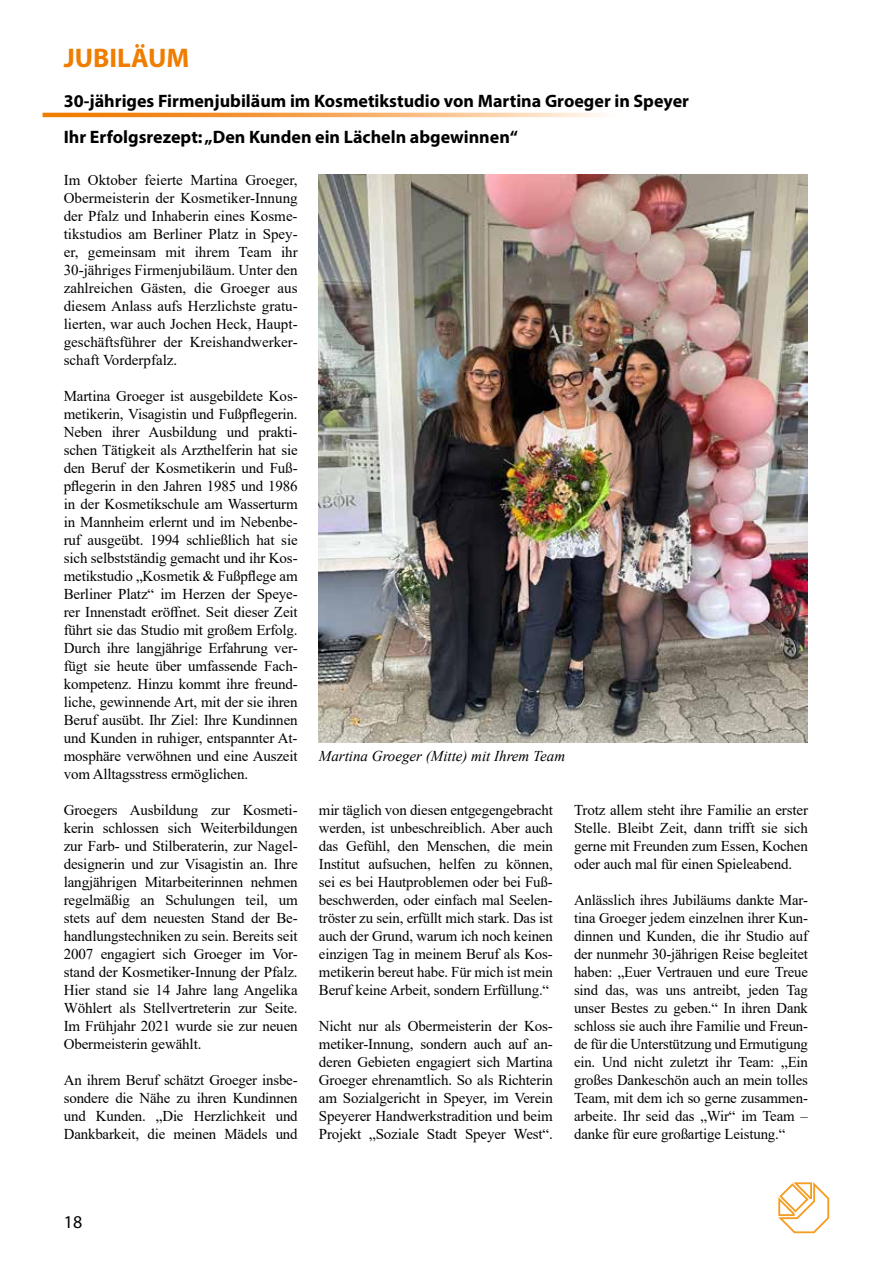
<style>
.page{position:relative;width:893px;height:1263px;background:#fff}
.page>*{position:absolute;margin:0;border:0;box-sizing:border-box;transform-origin:0 0}
.t1{font:700 27px "Myriad Pro";color:#ef7d00}
.t2{font:700 18px/36.2px "Myriad Pro";color:#000}
.t3{font:18px "Myriad Pro";color:#000}
.t4{font:15px/18px "Times New Roman";letter-spacing:-.01em;color:#000;text-align:justify}
.t5{font:italic 15px "Times New Roman";color:#000}
</style>
<div class="page">
<svg style="left:778px;top:1182px;width:51px;height:51px"></svg>
<svg style="left:43px;top:113px;width:561px;height:4px;background:#f6ab61"></svg>
<img style="left:319px;top:174px;width:489px;height:569px">
<h1 class="t1" style="left:64px;top:40px;width:127px">JUBILÄUM</h1>
<p class="t2" style="left:64px;top:82px;width:627px">30-jähriges Firmenjubiläum im Kosmetikstudio von Martina Groeger in Speyer<br>Ihr Erfolgsrezept: „Den Kunden ein Lächeln abgewinnen“</p>
<p class="t4" style="left:64px;top:170px;width:235px">Im Oktober feierte Martina Groeger, Obermeisterin der Kosmetiker-Innung der Pfalz und Inhaberin eines Kosme&shy;tikstudios am Berliner Platz in Spey&shy;er, gemeinsam mit ihrem Team ihr 30-jähriges Firmenjubiläum. Unter den zahlreichen Gästen, die Groeger aus diesem Anlass aufs Herzlichste gratu&shy;lierten, war auch Jochen Heck, Haupt&shy;geschäftsführer der Kreishandwerker&shy;schaft Vorderpfalz.</p>
<p class="t4" style="left:64px;top:386px;width:235px">Martina Groeger ist ausgebildete Kos&shy;metikerin, Visagistin und Fußpflegerin.<br>Neben ihrer Ausbildung und prakti&shy;schen Tätigkeit als Arzthelferin hat sie den Beruf der Kosmetikerin und Fuß&shy;pflegerin in den Jahren 1985 und 1986 in der Kosmetikschule am Wasserturm in Mannheim erlernt und im Nebenbe&shy;ruf ausgeübt. 1994 schließlich hat sie sich selbstständig gemacht und ihr Kos&shy;metikstudio „Kosmetik &amp; Fußpflege am Berliner Platz“ im Herzen der Speye&shy;rer Innenstadt eröffnet. Seit dieser Zeit führt sie das Studio mit großem Erfolg.<br>Durch ihre langjährige Erfahrung ver&shy;fügt sie heute über umfassende Fach&shy;kompetenz. Hinzu kommt ihre freund&shy;liche, gewinnende Art, mit der sie ihren Beruf ausübt. Ihr Ziel: Ihre Kundinnen und Kunden in ruhiger, entspannter At&shy;mosphäre verwöhnen und eine Auszeit vom Alltagsstress ermöglichen.</p>
<p class="t4" style="left:64px;top:800px;width:235px">Groegers Ausbildung zur Kosmeti&shy;kerin schlossen sich Weiterbildungen zur Farb- und Stilberaterin, zur Nagel&shy;designerin und zur Visagistin an. Ihre langjährigen Mitarbeiterinnen nehmen regelmäßig an Schulungen teil, um stets auf dem neuesten Stand der Be&shy;handlungstechniken zu sein. Bereits seit 2007 engagiert sich Groeger im Vor&shy;stand der Kosmetiker-Innung der Pfalz.<br>Hier stand sie 14 Jahre lang Angelika Wöhlert als Stellvertreterin zur Seite.<br>Im Frühjahr 2021 wurde sie zur neuen Obermeisterin gewählt.</p>
<p class="t4" style="left:64px;top:1070px;width:235px">An ihrem Beruf schätzt Groeger insbe&shy;sondere die Nähe zu ihren Kundinnen und Kunden. „Die Herzlichkeit und Dankbarkeit, die meinen Mädels und</p>
<p class="t5" style="left:319px;top:746px;width:248px">Martina Groeger (Mitte) mit Ihrem Team</p>
<p class="t4" style="left:574px;top:801px;width:235px">Trotz allem steht ihre Familie an erster Stelle. Bleibt Zeit, dann trifft sie sich gerne mit Freunden zum Essen, Kochen oder auch mal für einen Spieleabend.</p>
<p class="t4" style="left:574px;top:891px;width:235px">Anlässlich ihres Jubiläums dankte Mar&shy;tina Groeger jedem einzelnen ihrer Kun&shy;dinnen und Kunden, die ihr Studio auf der nunmehr 30-jährigen Reise begleitet haben: „Euer Vertrauen und eure Treue sind das, was uns antreibt, jeden Tag unser Bestes zu geben.“ In ihren Dank schloss sie auch ihre Familie und Freun&shy;de für die Unterstützung und Ermutigung ein. Und nicht zuletzt ihr Team: „Ein großes Dankeschön auch an mein tolles Team, mit dem ich so gerne zusammen&shy;arbeite. Ihr seid das „Wir“ im Team – danke für eure großartige Leistung.“</p>
<p class="t4" style="left:319px;top:801px;width:235px">mir täglich von diesen entgegengebracht werden, ist unbeschreiblich. Aber auch das Gefühl, den Menschen, die mein Institut aufsuchen, helfen zu können, sei es bei Hautproblemen oder bei Fuß&shy;beschwerden, oder einfach mal Seelen&shy;tröster zu sein, erfüllt mich stark. Das ist auch der Grund, warum ich noch keinen einzigen Tag in meinem Beruf als Kos&shy;metikerin bereut habe. Für mich ist mein Beruf keine Arbeit, sondern Erfüllung.“</p>
<p class="t4" style="left:319px;top:1017px;width:235px">Nicht nur als Obermeisterin der Kos&shy;metiker-Innung, sondern auch auf an&shy;deren Gebieten engagiert sich Martina Groeger ehrenamtlich. So als Richterin am Sozialgericht in Speyer, im Verein Speyerer Handwerkstradition und beim Projekt „Soziale Stadt Speyer West“.</p>
<p class="t3" style="left:64px;top:1210px;width:20px">18</p>
</div>
